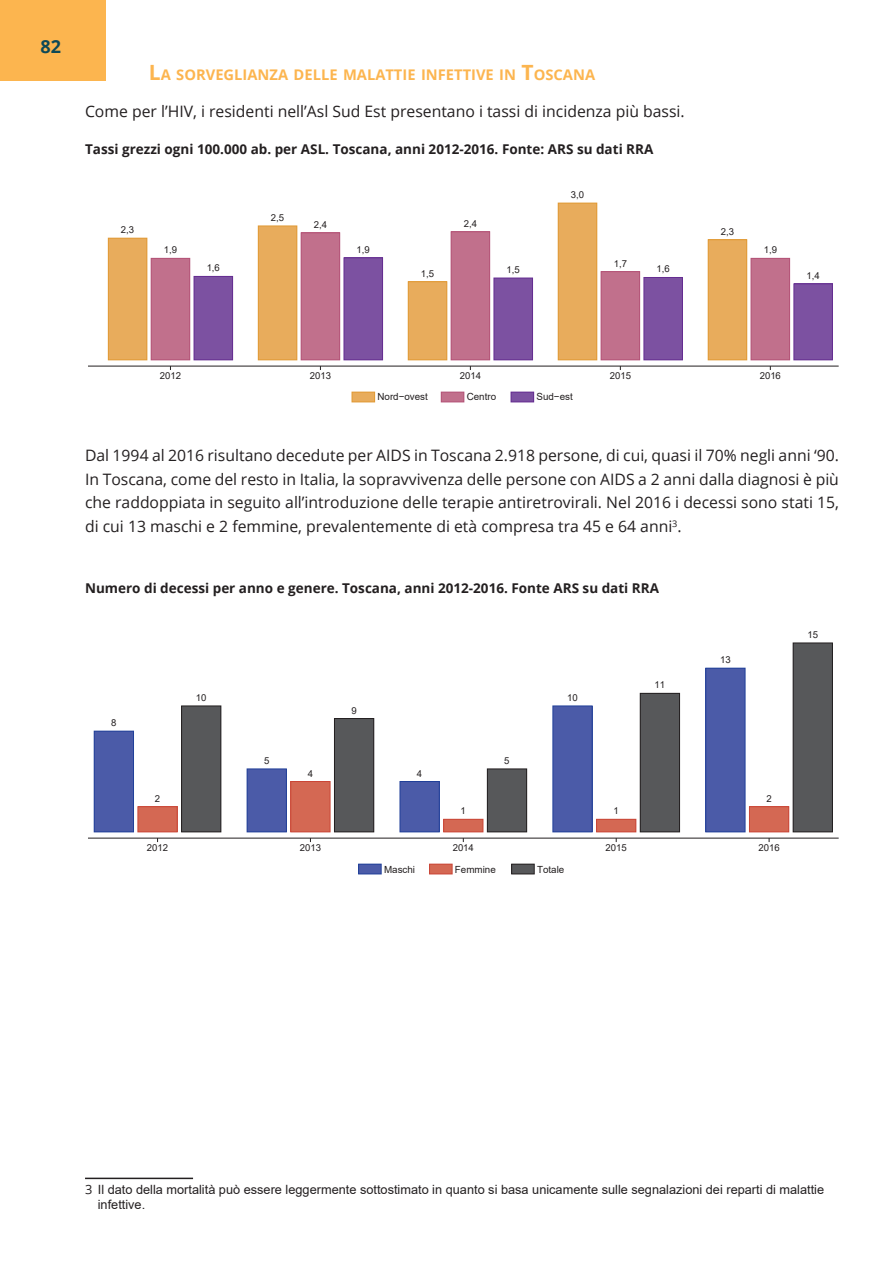
<style>
.page{position:relative;width:893px;height:1263px;background:#fff}
.page>*{position:absolute;margin:0;border:0;box-sizing:border-box;transform-origin:0 0}
.t1{font:700 18px "Open Sans";color:#0d4957}
.t2{font:15.75px/23.7px "Open Sans";color:#231f20;text-align:justify}
.t3{font:700 14.7px "Open Sans";color:#fcb54f}
.t4{font:700 13.5px "Open Sans";color:#231f20}
.t5{font:12.75px/15.3px "Arial";color:#231f20}
.t6{font:9.75px "Arial";color:#231f20}
.t7{font:9.6px "Arial";color:#231f20}
.s1{font-size:21px}
.s2{font-family:"Open Sans"}
</style>
<div class="page">
<div style="left:0;top:0;width:106px;height:81px;background:#fcb54f"></div>
<hr style="left:85px;top:1177px;width:108px;height:2px;background:#231f20">
<svg style="left:88px;top:237px;width:751px;height:129px"></svg>
<svg style="left:108px;top:202px;width:725px;height:158px"></svg>
<div style="left:108px;top:238px;width:39px;height:122px;background:#e8ac5c"></div>
<div style="left:108px;top:238px;width:39px;height:122px;border:1px solid #e19a35"></div>
<div style="left:258px;top:226px;width:39px;height:134px;background:#e8ac5c"></div>
<div style="left:258px;top:226px;width:39px;height:134px;border:1px solid #e19a35"></div>
<div style="left:408px;top:282px;width:39px;height:78px;background:#e8ac5c"></div>
<div style="left:408px;top:282px;width:39px;height:78px;border:1px solid #e19a35"></div>
<div style="left:558px;top:203px;width:39px;height:157px;background:#e8ac5c"></div>
<div style="left:558px;top:203px;width:39px;height:157px;border:1px solid #e19a35"></div>
<div style="left:708px;top:240px;width:39px;height:120px;background:#e8ac5c"></div>
<div style="left:708px;top:240px;width:39px;height:120px;border:1px solid #e19a35"></div>
<div style="left:151px;top:258px;width:39px;height:102px;background:#c1708c"></div>
<div style="left:151px;top:258px;width:39px;height:102px;border:1px solid #b45377"></div>
<div style="left:301px;top:233px;width:39px;height:127px;background:#c1708c"></div>
<div style="left:301px;top:233px;width:39px;height:127px;border:1px solid #b45377"></div>
<div style="left:451px;top:232px;width:39px;height:128px;background:#c1708c"></div>
<div style="left:451px;top:232px;width:39px;height:128px;border:1px solid #b45377"></div>
<div style="left:601px;top:272px;width:39px;height:88px;background:#c1708c"></div>
<div style="left:601px;top:271px;width:39px;height:89px;border:1px solid #b45377"></div>
<div style="left:751px;top:258px;width:39px;height:102px;background:#c1708c"></div>
<div style="left:751px;top:258px;width:39px;height:102px;border:1px solid #b45377"></div>
<div style="left:194px;top:276px;width:39px;height:84px;background:#7c51a1"></div>
<div style="left:194px;top:276px;width:39px;height:84px;border:1px solid #652d91"></div>
<div style="left:344px;top:258px;width:39px;height:102px;background:#7c51a1"></div>
<div style="left:344px;top:258px;width:39px;height:102px;border:1px solid #652d91"></div>
<div style="left:494px;top:278px;width:38px;height:82px;background:#7c51a1"></div>
<div style="left:494px;top:278px;width:39px;height:82px;border:1px solid #652d91"></div>
<div style="left:644px;top:277px;width:38px;height:83px;background:#7c51a1"></div>
<div style="left:644px;top:277px;width:39px;height:83px;border:1px solid #652d91"></div>
<div style="left:794px;top:284px;width:38px;height:76px;background:#7c51a1"></div>
<div style="left:794px;top:284px;width:39px;height:76px;border:1px solid #652d91"></div>
<hr style="left:88px;top:366px;width:751px;height:1px;background:#231f20">
<div style="left:352px;top:392px;width:23px;height:10px;background:#e8ac5c"></div>
<div style="left:352px;top:392px;width:23px;height:10px;border:1px solid #e19a35"></div>
<div style="left:441px;top:392px;width:23px;height:10px;background:#c1708c"></div>
<div style="left:441px;top:392px;width:23px;height:10px;border:1px solid #b45377"></div>
<div style="left:511px;top:392px;width:23px;height:10px;background:#7c51a1"></div>
<div style="left:511px;top:392px;width:23px;height:10px;border:1px solid #652d91"></div>
<svg style="left:88px;top:730px;width:751px;height:108px"></svg>
<div style="left:94px;top:605px;width:738px;height:227px;background:#fff"></div>
<div style="left:94px;top:731px;width:40px;height:101px;background:#4b5ba8"></div>
<div style="left:94px;top:731px;width:40px;height:101px;border:1px solid #214099"></div>
<div style="left:247px;top:769px;width:39px;height:63px;background:#4b5ba8"></div>
<div style="left:247px;top:769px;width:40px;height:63px;border:1px solid #214099"></div>
<div style="left:400px;top:781px;width:39px;height:51px;background:#4b5ba8"></div>
<div style="left:400px;top:781px;width:39px;height:51px;border:1px solid #214099"></div>
<div style="left:553px;top:706px;width:39px;height:126px;background:#4b5ba8"></div>
<div style="left:553px;top:706px;width:39px;height:126px;border:1px solid #214099"></div>
<div style="left:706px;top:668px;width:39px;height:164px;background:#4b5ba8"></div>
<div style="left:706px;top:668px;width:39px;height:164px;border:1px solid #214099"></div>
<div style="left:138px;top:807px;width:39px;height:25px;background:#d46853"></div>
<div style="left:138px;top:806px;width:39px;height:26px;border:1px solid #ca4637"></div>
<div style="left:291px;top:781px;width:39px;height:51px;background:#d46853"></div>
<div style="left:291px;top:781px;width:39px;height:51px;border:1px solid #ca4637"></div>
<div style="left:444px;top:819px;width:39px;height:13px;background:#d46853"></div>
<div style="left:444px;top:819px;width:39px;height:13px;border:1px solid #ca4637"></div>
<div style="left:597px;top:819px;width:39px;height:13px;background:#d46853"></div>
<div style="left:596px;top:819px;width:40px;height:13px;border:1px solid #ca4637"></div>
<div style="left:749px;top:807px;width:40px;height:25px;background:#d46853"></div>
<div style="left:749px;top:806px;width:40px;height:26px;border:1px solid #ca4637"></div>
<div style="left:182px;top:706px;width:39px;height:126px;background:#57585a"></div>
<div style="left:181px;top:706px;width:40px;height:126px;border:1px solid #231f20"></div>
<div style="left:334px;top:718px;width:40px;height:114px;background:#57585a"></div>
<div style="left:334px;top:718px;width:40px;height:114px;border:1px solid #231f20"></div>
<div style="left:487px;top:769px;width:40px;height:63px;background:#57585a"></div>
<div style="left:487px;top:769px;width:40px;height:63px;border:1px solid #231f20"></div>
<div style="left:640px;top:693px;width:40px;height:139px;background:#57585a"></div>
<div style="left:640px;top:693px;width:40px;height:139px;border:1px solid #231f20"></div>
<div style="left:793px;top:643px;width:39px;height:189px;background:#57585a"></div>
<div style="left:793px;top:643px;width:40px;height:189px;border:1px solid #231f20"></div>
<hr style="left:88px;top:838px;width:751px;height:1px;background:#231f20">
<div style="left:359px;top:864px;width:22px;height:10px;background:#4b5ba8"></div>
<div style="left:358px;top:864px;width:23px;height:10px;border:1px solid #214099"></div>
<div style="left:430px;top:864px;width:22px;height:10px;background:#d46853"></div>
<div style="left:429px;top:864px;width:23px;height:10px;border:1px solid #ca4637"></div>
<div style="left:512px;top:864px;width:22px;height:10px;background:#57585a"></div>
<div style="left:511px;top:864px;width:23px;height:10px;border:1px solid #231f20"></div>
<p class="t1" style="left:40px;top:33px;width:22px">82</p>
<p class="t3" style="left:149px;top:64px;width:448px"><span class="s1">L</span>A SORVEGLIANZA DELLE MALATTIE INFETTIVE IN <span class="s1">T</span>OSCANA</p>
<p class="t2" style="left:85px;top:99px;width:601px">Come per l’HIV, i residenti nell’Asl Sud Est presentano i tassi di incidenza più bassi.</p>
<p class="t4" style="left:85px;top:139px;width:570px">Tassi grezzi ogni 100.000 ab. per ASL. Toscana, anni 2012-2016. Fonte: ARS su dati RRA</p>
<p class="t7" style="left:121px;top:223px;width:15px">2,3</p>
<p class="t7" style="left:164px;top:243px;width:15px">1,9</p>
<p class="t7" style="left:207px;top:261px;width:15px">1,6</p>
<p class="t7" style="left:271px;top:211px;width:15px">2,5</p>
<p class="t7" style="left:314px;top:218px;width:15px">2,4</p>
<p class="t7" style="left:464px;top:217px;width:15px">2,4</p>
<p class="t7" style="left:357px;top:243px;width:15px">1,9</p>
<p class="t7" style="left:421px;top:267px;width:15px">1,5</p>
<p class="t7" style="left:571px;top:188px;width:15px">3,0</p>
<p class="t7" style="left:614px;top:257px;width:15px">1,7</p>
<p class="t7" style="left:507px;top:263px;width:15px">1,5</p>
<p class="t7" style="left:657px;top:262px;width:15px">1,6</p>
<p class="t7" style="left:721px;top:225px;width:15px">2,3</p>
<p class="t7" style="left:764px;top:243px;width:15px">1,9</p>
<p class="t7" style="left:806px;top:269px;width:15px">1,4</p>
<p class="t7" style="left:160px;top:369px;width:23px">2012</p>
<p class="t7" style="left:310px;top:369px;width:23px">2013</p>
<p class="t7" style="left:460px;top:369px;width:23px">2014</p>
<p class="t7" style="left:610px;top:369px;width:23px">2015</p>
<p class="t7" style="left:760px;top:369px;width:23px">2016</p>
<p class="t6" style="left:377px;top:390px;width:52px">Nord−ovest</p>
<p class="t6" style="left:467px;top:390px;width:31px">Centro</p>
<p class="t6" style="left:536px;top:390px;width:38px">Sud−est</p>
<p class="t2" style="left:85px;top:443px;width:755px">Dal 1994 al 2016 risultano decedute per AIDS in Toscana 2.918 persone, di cui, quasi il 70% negli anni ‘90.<br>In Toscana, come del resto in Italia, la sopravvivenza delle persone con AIDS a 2 anni dalla diagnosi è più che raddoppiata in seguito all’introduzione delle terapie antiretrovirali. Nel 2016 i decessi sono stati 15, di cui 13 maschi e 2 femmine, prevalentemente di età compresa tra 45 e 64 anni<sup>3</sup>.</p>
<p class="t4" style="left:85px;top:578px;width:575px">Numero di decessi per anno e genere. Toscana, anni 2012-2016. Fonte ARS su dati RRA</p>
<p class="t7" style="left:111px;top:716px;width:7px">8</p>
<p class="t7" style="left:196px;top:691px;width:12px">10</p>
<p class="t7" style="left:155px;top:792px;width:7px">2</p>
<p class="t7" style="left:264px;top:754px;width:7px">5</p>
<p class="t7" style="left:308px;top:766px;width:7px">4</p>
<p class="t7" style="left:351px;top:703px;width:7px">9</p>
<p class="t7" style="left:417px;top:766px;width:7px">4</p>
<p class="t7" style="left:504px;top:754px;width:7px">5</p>
<p class="t7" style="left:567px;top:691px;width:12px">10</p>
<p class="t7" style="left:461px;top:804px;width:7px">1</p>
<p class="t7" style="left:613px;top:804px;width:7px">1</p>
<p class="t7" style="left:655px;top:678px;width:12px">11</p>
<p class="t7" style="left:720px;top:653px;width:12px">13</p>
<p class="t7" style="left:766px;top:792px;width:7px">2</p>
<p class="t7" style="left:147px;top:841px;width:23px">2012</p>
<p class="t7" style="left:300px;top:841px;width:23px">2013</p>
<p class="t7" style="left:453px;top:841px;width:23px">2014</p>
<p class="t7" style="left:606px;top:841px;width:23px">2015</p>
<p class="t7" style="left:758px;top:841px;width:23px">2016</p>
<p class="t6" style="left:384px;top:862px;width:33px">Maschi</p>
<p class="t6" style="left:455px;top:862px;width:42px">Femmine</p>
<p class="t6" style="left:537px;top:862px;width:29px">Totale</p>
<p class="t7" style="left:807px;top:628px;width:12px">15</p>
<p class="t5" style="left:98px;top:1181px;width:728px;text-indent:-13px"><span class="s2">3</span> Il dato della mortalità può essere leggermente sottostimato in quanto si basa unicamente sulle segnalazioni dei reparti di malattie infettive.</p>
</div>
